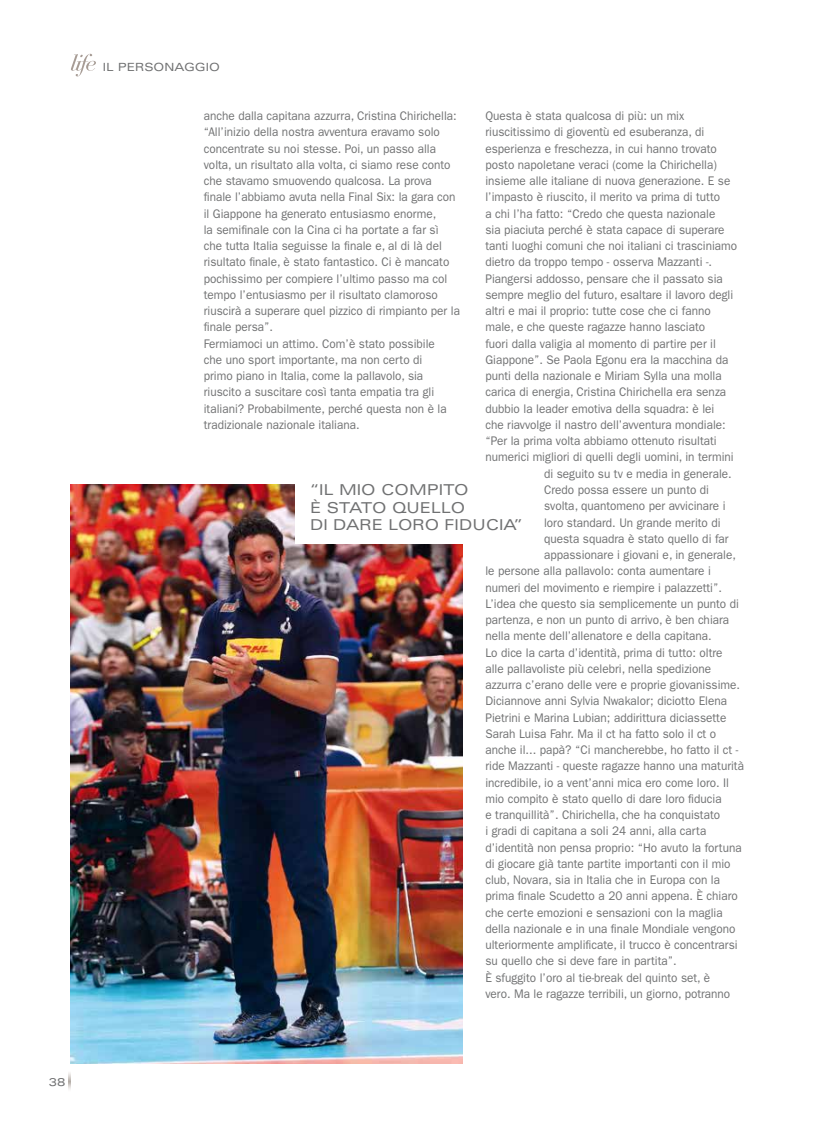
<style>
.page{position:relative;width:833px;height:1134px;background:#fff}
.page>*{position:absolute;margin:0;border:0;box-sizing:border-box;transform-origin:0 0}
.t1{font:expanded 15px/17.5px "Univers";color:#707172}
.t2{font:12.5px/16.2px "ITC Franklin Gothic Std";color:#707172;scale:.94 1}
.t3{font:expanded 11.25px "Univers";color:#707172}
</style>
<div class="page">
<img style="left:71px;top:485px;width:391px;height:578px">
<div style="left:296px;top:470px;width:241px;height:73px;background:#fff"></div>
<svg style="left:71px;top:54px;width:25px;height:22px"></svg>
<svg style="left:68px;top:1073px;width:3px;height:16px"></svg>
<p class="t3" style="left:49px;top:1075px;width:18px">38</p>
<p class="t3" style="left:103px;top:60px;width:119px">IL PERSONAGGIO</p>
<p class="t2" style="left:204px;top:108px;width:274px">anche dalla capitana azzurra, Cristina Chirichella: “All’inizio della nostra avventura eravamo solo concentrate su noi stesse. Poi, un passo alla volta, un risultato alla volta, ci siamo rese conto che stavamo smuovendo qualcosa. La prova finale l’abbiamo avuta nella Final Six: la gara con il Giappone ha generato entusiasmo enorme,<br>la semifinale con la Cina ci ha portate a far sì<br>che tutta Italia seguisse la finale e, al di là del risultato finale, è stato fantastico. Ci è mancato pochissimo per compiere l’ultimo passo ma col tempo l’entusiasmo per il risultato clamoroso riuscirà a superare quel pizzico di rimpianto per la finale persa”.<br>Fermiamoci un attimo. Com’è stato possibile<br>che uno sport importante, ma non certo di<br>primo piano in Italia, come la pallavolo, sia riuscito a suscitare così tanta empatia tra gli italiani? Probabilmente, perché questa non è la tradizionale nazionale italiana.</p>
<p class="t2" style="left:485px;top:108px;width:213px">Questa è stata qualcosa di più: un mix</p>
<p class="t2" style="left:485px;top:124px;width:234px">riuscitissimo di gioventù ed esuberanza, di</p>
<p class="t2" style="left:485px;top:140px;width:248px">esperienza e freschezza, in cui hanno trovato</p>
<p class="t2" style="left:485px;top:157px;width:248px">posto napoletane veraci (come la Chirichella)</p>
<p class="t2" style="left:485px;top:173px;width:262px">insieme alle italiane di nuova generazione. E se</p>
<p class="t2" style="left:485px;top:189px;width:251px">l’impasto è riuscito, il merito va prima di tutto</p>
<p class="t2" style="left:485px;top:205px;width:246px">a chi l’ha fatto: “Credo che questa nazionale</p>
<p class="t2" style="left:485px;top:222px;width:256px">sia piaciuta perché è stata capace di superare</p>
<p class="t2" style="left:485px;top:238px;width:269px">tanti luoghi comuni che noi italiani ci trasciniamo</p>
<p class="t2" style="left:485px;top:254px;width:243px">dietro da troppo tempo - osserva Mazzanti -.</p>
<p class="t2" style="left:485px;top:270px;width:254px">Piangersi addosso, pensare che il passato sia</p>
<p class="t2" style="left:485px;top:287px;width:265px">sempre meglio del futuro, esaltare il lavoro degli</p>
<p class="t2" style="left:485px;top:303px;width:241px">altri e mai il proprio: tutte cose che ci fanno</p>
<p class="t2" style="left:485px;top:319px;width:235px">male, e che queste ragazze hanno lasciato</p>
<p class="t2" style="left:485px;top:335px;width:247px">fuori dalla valigia al momento di partire per il</p>
<p class="t2" style="left:485px;top:352px;width:260px">Giappone”. Se Paola Egonu era la macchina da</p>
<p class="t2" style="left:485px;top:368px;width:253px">punti della nazionale e Miriam Sylla una molla</p>
<p class="t2" style="left:485px;top:384px;width:258px">carica di energia, Cristina Chirichella era senza</p>
<p class="t2" style="left:485px;top:400px;width:245px">dubbio la leader emotiva della squadra: è lei</p>
<p class="t2" style="left:485px;top:417px;width:257px">che riavvolge il nastro dell’avventura mondiale:</p>
<p class="t2" style="left:485px;top:433px;width:247px">“Per la prima volta abbiamo ottenuto risultati</p>
<p class="t2" style="left:485px;top:449px;width:266px">numerici migliori di quelli degli uomini, in termini</p>
<p class="t2" style="left:544px;top:465px;width:201px">di seguito su tv e media in generale.</p>
<p class="t2" style="left:544px;top:482px;width:177px">Credo possa essere un punto di</p>
<p class="t2" style="left:544px;top:498px;width:195px">svolta, quantomeno per avvicinare i</p>
<p class="t2" style="left:544px;top:514px;width:189px">loro standard. Un grande merito di</p>
<p class="t2" style="left:544px;top:530px;width:198px">questa squadra è stato quello di far</p>
<p class="t2" style="left:544px;top:547px;width:205px">appassionare i giovani e, in generale,</p>
<p class="t2" style="left:485px;top:563px;width:241px">le persone alla pallavolo: conta aumentare i</p>
<p class="t2" style="left:485px;top:579px;width:253px">numeri del movimento e riempire i palazzetti”.</p>
<p class="t2" style="left:485px;top:595px;width:271px">L’idea che questo sia semplicemente un punto di</p>
<p class="t2" style="left:485px;top:612px;width:261px">partenza, e non un punto di arrivo, è ben chiara</p>
<p class="t2" style="left:485px;top:628px;width:242px">nella mente dell’allenatore e della capitana.</p>
<p class="t2" style="left:485px;top:644px;width:254px">Lo dice la carta d’identità, prima di tutto: oltre</p>
<p class="t2" style="left:485px;top:660px;width:242px">alle pallavoliste più celebri, nella spedizione</p>
<p class="t2" style="left:485px;top:677px;width:272px">azzurra c’erano delle vere e proprie giovanissime.</p>
<p class="t2" style="left:485px;top:693px;width:259px">Diciannove anni Sylvia Nwakalor; diciotto Elena</p>
<p class="t2" style="left:485px;top:709px;width:258px">Pietrini e Marina Lubian; addirittura diciassette</p>
<p class="t2" style="left:485px;top:725px;width:247px">Sarah Luisa Fahr. Ma il ct ha fatto solo il ct o</p>
<p class="t2" style="left:485px;top:742px;width:271px">anche il... papà? “Ci mancherebbe, ho fatto il ct -</p>
<p class="t2" style="left:485px;top:758px;width:277px">ride Mazzanti - queste ragazze hanno una maturità</p>
<p class="t2" style="left:485px;top:774px;width:261px">incredibile, io a vent’anni mica ero come loro. Il</p>
<p class="t2" style="left:485px;top:790px;width:253px">mio compito è stato quello di dare loro fiducia</p>
<p class="t2" style="left:485px;top:807px;width:251px">e tranquillità”. Chirichella, che ha conquistato</p>
<p class="t2" style="left:485px;top:823px;width:237px">i gradi di capitana a soli 24 anni, alla carta</p>
<p class="t2" style="left:485px;top:839px;width:274px">d’identità non pensa proprio: “Ho avuto la fortuna</p>
<p class="t2" style="left:485px;top:855px;width:262px">di giocare già tante partite importanti con il mio</p>
<p class="t2" style="left:485px;top:872px;width:251px">club, Novara, sia in Italia che in Europa con la</p>
<p class="t2" style="left:485px;top:888px;width:270px">prima finale Scudetto a 20 anni appena. È chiaro</p>
<p class="t2" style="left:485px;top:904px;width:254px">che certe emozioni e sensazioni con la maglia</p>
<p class="t2" style="left:485px;top:920px;width:268px">della nazionale e in una finale Mondiale vengono</p>
<p class="t2" style="left:485px;top:937px;width:270px">ulteriormente amplificate, il trucco è concentrarsi</p>
<p class="t2" style="left:485px;top:953px;width:205px">su quello che si deve fare in partita”.</p>
<p class="t2" style="left:485px;top:969px;width:240px">È sfuggito l’oro al tie-break del quinto set, è</p>
<p class="t2" style="left:485px;top:985px;width:262px">vero. Ma le ragazze terribili, un giorno, potranno</p>
<p class="t1" style="left:310px;top:481px;width:214px">“IL MIO COMPITO<br>È STATO QUELLO<br>DI DARE LORO FIDUCIA”</p>
</div>
